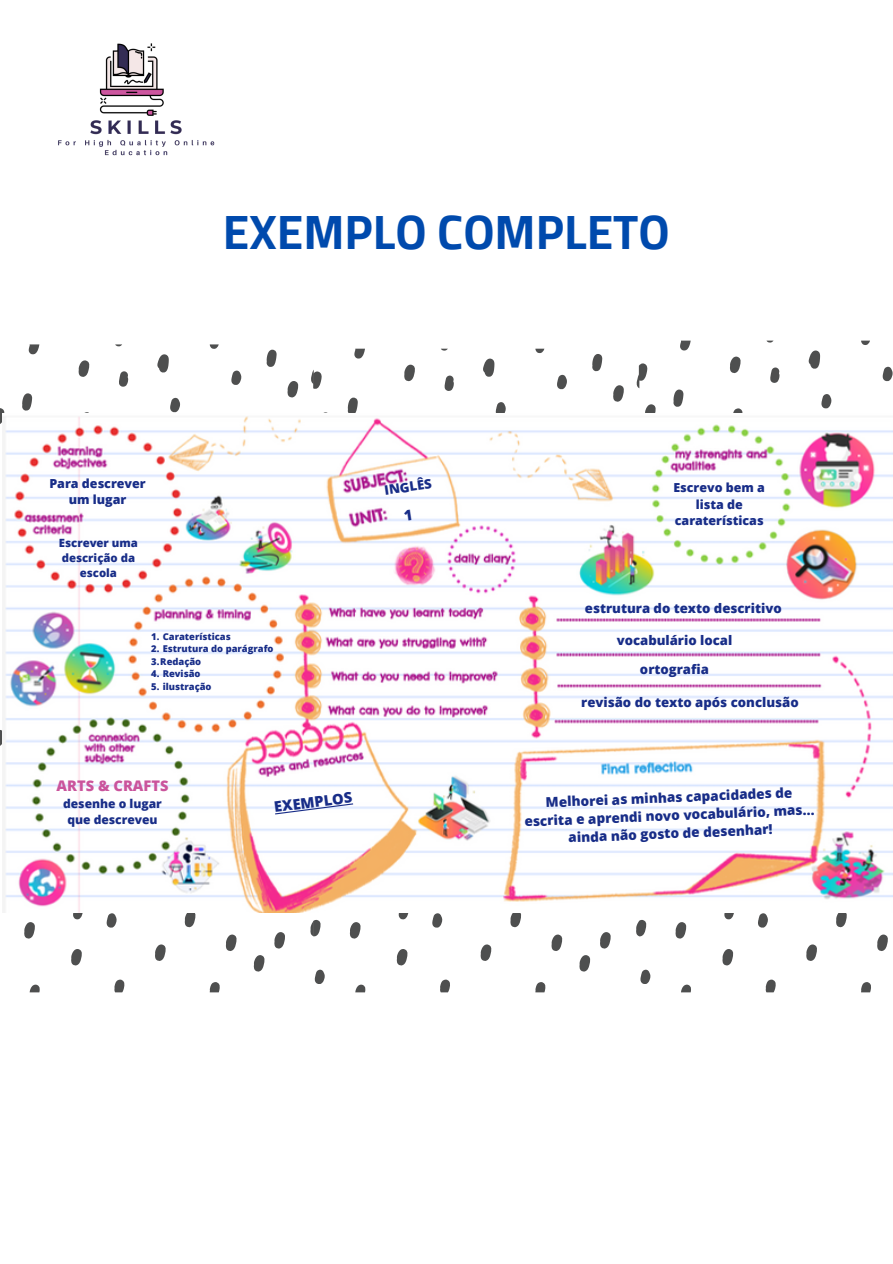
<style>
.page{position:relative;width:893px;height:1264px;background:#fff}
.page>*{position:absolute;margin:0;border:0;box-sizing:border-box;transform-origin:0 0}
.t1{font:700 48px "Cairo";color:#004aad}
.t2{font:800 14.55px "Open Sans";color:#ca549c}
.t3{font:800 14.55px "Open Sans";color:#182d88}
.t4{font:800 13.5px/18px "Open Sans";color:#182d88;text-align:center}
.t5{font:800 13.2px "Open Sans";color:#182d88}
.t6{font:800 13.05px "Open Sans";color:#182d88}
.t7{font:800 12.45px/16.6px "Open Sans";color:#182d88;text-align:center}
.t8{font:800 12px/16px "Open Sans";color:#182d88;text-align:center}
.t9{font:800 11.4px/15.1px "Open Sans";color:#182d88;text-align:center}
.t10{font:800 9.45px "Open Sans";color:#182d88}
</style>
<div class="page">
<svg style="left:22px;top:393px;width:10px;height:18px"></svg>
<svg style="left:78px;top:360px;width:12px;height:17px"></svg>
<svg style="left:119px;top:371px;width:9px;height:16px"></svg>
<svg style="left:157px;top:354px;width:12px;height:19px"></svg>
<svg style="left:0;top:408px;width:5px;height:16px"></svg>
<svg style="left:170px;top:398px;width:10px;height:14px"></svg>
<svg style="left:29px;top:344px;width:10px;height:10px"></svg>
<svg style="left:115px;top:344px;width:7px;height:2px"></svg>
<svg style="left:210px;top:344px;width:9px;height:5px"></svg>
<svg style="left:231px;top:370px;width:10px;height:15px"></svg>
<svg style="left:266px;top:350px;width:11px;height:17px"></svg>
<svg style="left:287px;top:381px;width:12px;height:17px"></svg>
<svg style="left:347px;top:397px;width:11px;height:16px"></svg>
<svg style="left:404px;top:364px;width:11px;height:17px"></svg>
<svg style="left:444px;top:375px;width:10px;height:16px"></svg>
<svg style="left:483px;top:358px;width:11px;height:19px"></svg>
<svg style="left:495px;top:402px;width:11px;height:11px"></svg>
<svg style="left:354px;top:349px;width:11px;height:9px"></svg>
<svg style="left:441px;top:349px;width:7px;height:2px"></svg>
<svg style="left:535px;top:349px;width:9px;height:4px"></svg>
<svg style="left:557px;top:375px;width:10px;height:14px"></svg>
<svg style="left:311px;top:370px;width:10px;height:19px"></svg>
<svg style="left:592px;top:354px;width:10px;height:17px"></svg>
<svg style="left:613px;top:385px;width:11px;height:17px"></svg>
<svg style="left:0;top:730px;width:3px;height:16px"></svg>
<svg style="left:73px;top:912px;width:10px;height:7px"></svg>
<svg style="left:106px;top:913px;width:11px;height:14px"></svg>
<svg style="left:24px;top:922px;width:11px;height:16px"></svg>
<svg style="left:30px;top:984px;width:10px;height:8px"></svg>
<svg style="left:114px;top:979px;width:11px;height:13px"></svg>
<svg style="left:210px;top:982px;width:10px;height:10px"></svg>
<svg style="left:71px;top:949px;width:11px;height:16px"></svg>
<svg style="left:155px;top:944px;width:11px;height:17px"></svg>
<svg style="left:226px;top:934px;width:11px;height:17px"></svg>
<svg style="left:185px;top:913px;width:11px;height:14px"></svg>
<svg style="left:274px;top:932px;width:11px;height:16px"></svg>
<svg style="left:254px;top:955px;width:11px;height:16px"></svg>
<svg style="left:398px;top:913px;width:11px;height:6px"></svg>
<svg style="left:432px;top:913px;width:10px;height:14px"></svg>
<svg style="left:310px;top:919px;width:11px;height:17px"></svg>
<svg style="left:350px;top:922px;width:11px;height:16px"></svg>
<svg style="left:355px;top:984px;width:10px;height:8px"></svg>
<svg style="left:440px;top:979px;width:10px;height:13px"></svg>
<svg style="left:535px;top:982px;width:10px;height:10px"></svg>
<svg style="left:314px;top:969px;width:11px;height:15px"></svg>
<svg style="left:396px;top:949px;width:12px;height:16px"></svg>
<svg style="left:480px;top:944px;width:12px;height:17px"></svg>
<svg style="left:551px;top:934px;width:12px;height:17px"></svg>
<svg style="left:510px;top:913px;width:11px;height:14px"></svg>
<svg style="left:600px;top:932px;width:11px;height:16px"></svg>
<svg style="left:579px;top:955px;width:12px;height:16px"></svg>
<svg style="left:673px;top:389px;width:10px;height:18px"></svg>
<svg style="left:730px;top:356px;width:11px;height:17px"></svg>
<svg style="left:770px;top:367px;width:9px;height:16px"></svg>
<svg style="left:733px;top:408px;width:9px;height:5px"></svg>
<svg style="left:808px;top:350px;width:12px;height:19px"></svg>
<svg style="left:645px;top:404px;width:11px;height:9px"></svg>
<svg style="left:821px;top:394px;width:10px;height:14px"></svg>
<svg style="left:680px;top:340px;width:10px;height:10px"></svg>
<svg style="left:766px;top:340px;width:7px;height:3px"></svg>
<svg style="left:861px;top:340px;width:9px;height:5px"></svg>
<svg style="left:882px;top:367px;width:10px;height:14px"></svg>
<svg style="left:636px;top:363px;width:11px;height:25px"></svg>
<svg style="left:724px;top:913px;width:10px;height:6px"></svg>
<svg style="left:758px;top:913px;width:10px;height:14px"></svg>
<svg style="left:636px;top:919px;width:11px;height:17px"></svg>
<svg style="left:675px;top:922px;width:12px;height:16px"></svg>
<svg style="left:681px;top:984px;width:10px;height:8px"></svg>
<svg style="left:765px;top:979px;width:10px;height:13px"></svg>
<svg style="left:861px;top:982px;width:10px;height:10px"></svg>
<svg style="left:640px;top:969px;width:10px;height:15px"></svg>
<svg style="left:722px;top:949px;width:12px;height:16px"></svg>
<svg style="left:806px;top:944px;width:11px;height:17px"></svg>
<svg style="left:877px;top:934px;width:11px;height:17px"></svg>
<svg style="left:836px;top:913px;width:11px;height:14px"></svg>
<img style="left:3px;top:413px;width:889px;height:499px">
<svg style="left:275px;top:783px;width:78px;height:36px"></svg>
<img style="left:58px;top:43px;width:157px;height:113px">
<svg style="left:404px;top:509px;width:7px;height:11px"></svg>
<p class="t1" style="left:223px;top:205px;width:448px">EXEMPLO COMPLETO</p>
<p class="t7" style="left:49px;top:474px;width:98px">Para descrever um lugar</p>
<p class="t9" style="left:59px;top:534px;width:80px">Escrever uma descrição da escola</p>
<p class="t6" style="left:383px;top:481px;width:49px;rotate:-8deg">INGLÊS</p>
<p class="t7" style="left:673px;top:479px;width:93px">Escrevo bem a lista de caraterísticas</p>
<p class="t10" style="left:151px;top:629px;width:81px">1. Caraterísticas</p>
<p class="t10" style="left:151px;top:642px;width:124px">2. Estrutura do parágrafo</p>
<p class="t10" style="left:151px;top:654px;width:52px">3.Redação</p>
<p class="t10" style="left:151px;top:667px;width:51px">4. Revisão</p>
<p class="t10" style="left:151px;top:679px;width:62px">5. ilustração</p>
<p class="t6" style="left:585px;top:599px;width:198px">estrutura do texto descritivo</p>
<p class="t6" style="left:616px;top:631px;width:117px">vocabulário local</p>
<p class="t6" style="left:640px;top:660px;width:71px">ortografia</p>
<p class="t5" style="left:581px;top:692px;width:219px">revisão do texto após conclusão</p>
<p class="t2" style="left:57px;top:775px;width:113px">ARTS &amp; CRAFTS</p>
<p class="t8" style="left:63px;top:794px;width:100px">desenhe o lugar que descreveu</p>
<p class="t3" style="left:273px;top:796px;width:80px;rotate:-7deg">EXEMPLOS</p>
<p class="t4" style="left:523px;top:793px;width:291px;rotate:-2deg">Melhorei as minhas capacidades de escrita e aprendi novo vocabulário, mas...</p>
<p class="t4" style="left:568px;top:827px;width:206px;rotate:-2deg">ainda não gosto de desenhar!</p>
</div>
